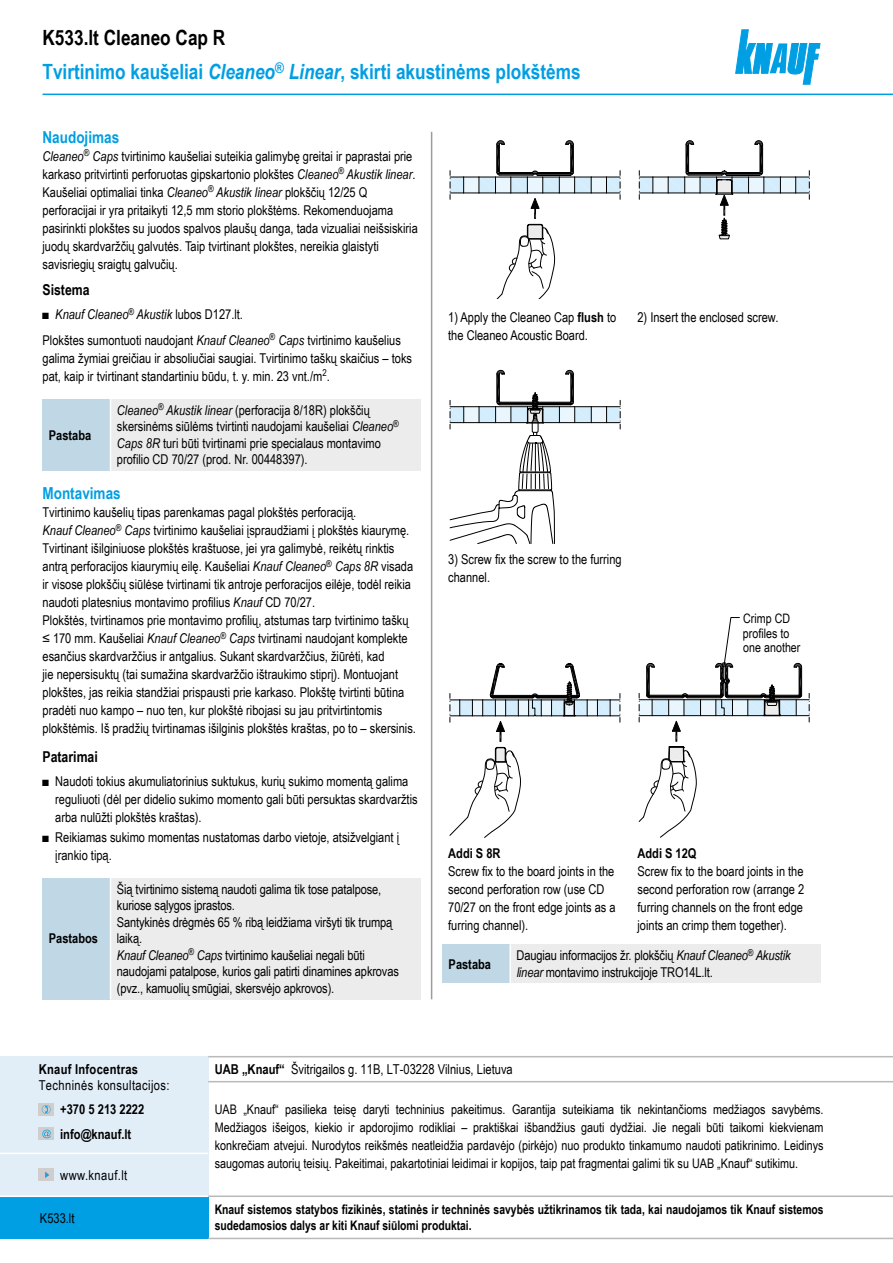
<style>
.page{position:relative;width:893px;height:1263px;background:#fff}
.page>*{position:absolute;margin:0;border:0;box-sizing:border-box;transform-origin:0 0}
.t1{font:700 21px/34.7px "Arial Narrow";color:#009ee3}
.t2{font:700 16.5px "Arial Narrow";color:#009ee3}
.t3{font:700 15px "Arial Narrow";color:#000}
.t4{font:13.65px "Arial Narrow";color:#000}
.t5{font:13.65px "Arial Narrow";letter-spacing:.03em;color:#000}
.t6{font:700 13.65px "Arial Narrow";color:#000}
.t7{font:700 13.65px "Arial Narrow";letter-spacing:.02em;color:#000}
.t8{font:13.5px/18px "Arial Narrow";color:#000}
.t9{font:700 13.5px "Arial Narrow";color:#000}
.t10{font:13.2px/18.1px "Arial Narrow";color:#000;text-align:justify}
.t11{font:700 13.2px/15.1px "Arial Narrow";color:#000;scale:.96 1}
.t12{font:13.05px/14.9px "Arial Narrow";color:#000}
.s1{color:#000}
.s2{font-style:italic}
.s3{font-weight:700}
</style>
<div class="page">
<svg style="left:736px;top:30px;width:84px;height:54px"></svg>
<hr style="left:431px;top:132px;width:1px;height:867px;background:#9c9c9d">
<hr style="left:43px;top:94px;width:850px;height:1px;background:#009ee3">
<div style="left:43px;top:399px;width:68px;height:72px;background:#c0d8e6"></div>
<div style="left:111px;top:399px;width:310px;height:72px;background:#ececec"></div>
<hr style="left:110px;top:399px;width:1px;height:72px;background:#fff">
<div style="left:43px;top:878px;width:68px;height:121px;background:#c0d8e6"></div>
<div style="left:111px;top:878px;width:310px;height:121px;background:#ececec"></div>
<hr style="left:110px;top:878px;width:1px;height:121px;background:#fff">
<div style="left:0;top:1196px;width:208px;height:43px;background:#009ee3"></div>
<div style="left:0;top:1056px;width:208px;height:140px;background:#e1edf7"></div>
<div style="left:39px;top:1168px;width:15px;height:13px;background:#cfcdcd"></div>
<svg style="left:45px;top:1171px;width:4px;height:7px"></svg>
<hr style="left:0;top:1195px;width:208px;height:2px;background:#fff">
<hr style="left:0;top:1152px;width:208px;height:2px;background:#fff">
<hr style="left:208px;top:1195px;width:685px;height:2px;background:#bbb9b9">
<hr style="left:208px;top:1238px;width:685px;height:1px;background:#bbb9b9">
<hr style="left:208px;top:1056px;width:685px;height:1px;background:#bbb9b9">
<hr style="left:208px;top:1081px;width:685px;height:1px;background:#bbb9b9">
<div style="left:39px;top:1127px;width:15px;height:13px;background:#cfcdcd"></div>
<svg style="left:42px;top:1130px;width:9px;height:8px"></svg>
<div style="left:39px;top:1103px;width:15px;height:13px;background:#cfcdcd"></div>
<svg style="left:42px;top:1105px;width:9px;height:9px"></svg>
<div style="left:442px;top:944px;width:68px;height:39px;background:#c0d8e6"></div>
<div style="left:510px;top:944px;width:311px;height:39px;background:#ececec"></div>
<hr style="left:509px;top:944px;width:2px;height:39px;background:#fff">
<svg style="left:450px;top:140px;width:171px;height:158px"></svg>
<svg style="left:639px;top:140px;width:171px;height:99px"></svg>
<svg style="left:450px;top:369px;width:171px;height:175px"></svg>
<svg style="left:449px;top:663px;width:172px;height:175px"></svg>
<svg style="left:639px;top:617px;width:171px;height:221px"></svg>
<h1 class="t1" style="left:43px;top:19px;width:540px"><span class="s1">K533.lt Cleaneo Cap R<br></span>Tvirtinimo kaušeliai <span class="s2">Cleaneo</span><sup>®</sup> <span class="s2">Linear</span>, skirti akustinėms plokštėms</h1>
<p class="t2" style="left:43px;top:124px;width:78px">Naudojimas</p>
<p class="t8" style="left:43px;top:146px;width:377px"><span class="s2">Cleaneo</span><sup>®</sup> <span class="s2">Caps</span> tvirtinimo kaušeliai suteikia galimybę greitai ir paprastai prie karkaso pritvirtinti perforuotas gipskartonio plokštes <span class="s2">Cleaneo</span><sup>®</sup> <span class="s2">Akustik linear</span>.<br>Kaušeliai optimaliai tinka <span class="s2">Cleaneo</span><sup>®</sup> <span class="s2">Akustik linear</span> plokščių 12/25 Q perforacijai ir yra pritaikyti 12,5 mm storio plokštėms. Rekomenduojama pasirinkti plokštes su juodos spalvos plaušų danga, tada vizualiai neišsiskiria juodų skardvaržčių galvutės. Taip tvirtinant plokštes, nereikia glaistyti savisriegių sraigtų galvučių.</p>
<p class="t3" style="left:43px;top:278px;width:49px">Sistema</p>
<p class="t8" style="left:43px;top:301px;width:360px;line-height:25.5px">■ <span class="s2">Knauf Cleaneo</span><sup>®</sup> <span class="s2">Akustik</span> lubos D127.lt.<br>Plokštes sumontuoti naudojant <span class="s2">Knauf Cleaneo</span><sup>®</sup> <span class="s2">Caps</span> tvirtinimo kaušelius</p>
<p class="t8" style="left:43px;top:349px;width:371px">galima žymiai greičiau ir absoliučiai saugiai. Tvirtinimo taškų skaičius – toks pat, kaip ir tvirtinant standartiniu būdu, t. y. min. 23 vnt./m<sup>2</sup>.</p>
<p class="t8" style="left:117px;top:401px;width:283px;line-height:16.5px"><span class="s2">Cleaneo</span><sup>®</sup> <span class="s2">Akustik linear</span> (perforacija 8/18R) plokščių skersinėms siūlėms tvirtinti naudojami kaušeliai <span class="s2">Cleaneo</span><sup>® </sup><span class="s2">Caps 8R</span> turi būti tvirtinami prie specialaus montavimo profilio CD 70/27 (prod. Nr. 00448397).</p>
<p class="t2" style="left:43px;top:481px;width:80px">Montavimas</p>
<p class="t8" style="left:43px;top:503px;width:375px">Tvirtinimo kaušelių tipas parenkamas pagal plokštės perforaciją.<br><span class="s2">Knauf Cleaneo</span><sup>®</sup> <span class="s2">Caps</span> tvirtinimo kaušeliai įspraudžiami į plokštės kiaurymę.<br>Tvirtinant išilginiuose plokštės kraštuose, jei yra galimybė, reikėtų rinktis antrą perforacijos kiaurymių eilę. Kaušeliai <span class="s2">Knauf Cleaneo</span><sup>®</sup> <span class="s2">Caps 8R</span> visada ir visose plokščių siūlėse tvirtinami tik antroje perforacijos eilėje, todėl reikia naudoti platesnius montavimo profilius <span class="s2">Knauf</span> CD 70/27.<br>Plokštės, tvirtinamos prie montavimo profilių, atstumas tarp tvirtinimo taškų ≤ 170 mm. Kaušeliai <span class="s2">Knauf Cleaneo</span><sup>®</sup> <span class="s2">Caps</span> tvirtinami naudojant komplekte esančius skardvaržčius ir antgalius. Sukant skardvaržčius, žiūrėti, kad<br>jie nepersisuktų (tai sumažina skardvaržčio ištraukimo stiprį). Montuojant plokštes, jas reikia standžiai prispausti prie karkaso. Plokštę tvirtinti būtina pradėti nuo kampo – nuo ten, kur plokštė ribojasi su jau pritvirtintomis plokštėmis. Iš pradžių tvirtinamas išilginis plokštės kraštas, po to – skersinis.</p>
<p class="t3" style="left:43px;top:745px;width:57px">Patarimai</p>
<p class="t8" style="left:55px;top:772px;width:364px;text-indent:-13px">■ Naudoti tokius akumuliatorinius suktukus, kurių sukimo momentą galima reguliuoti (dėl per didelio sukimo momento gali būti persuktas skardvaržtis arba nulūžti plokštės kraštas).</p>
<p class="t8" style="left:55px;top:827px;width:345px;text-indent:-13px">■ Reikiamas sukimo momentas nustatomas darbo vietoje, atsižvelgiant į įrankio tipą.</p>
<p class="t9" style="left:49px;top:425px;width:44px">Pastaba</p>
<p class="t9" style="left:49px;top:928px;width:51px">Pastabos</p>
<p class="t8" style="left:117px;top:880px;width:283px;line-height:16.5px">Šią tvirtinimo sistemą naudoti galima tik tose patalpose, kuriose sąlygos įprastos.<br>Santykinės drėgmės 65 % ribą leidžiama viršyti tik trumpą laiką.<br><span class="s2">Knauf Cleaneo</span><sup>®</sup> <span class="s2">Caps</span> tvirtinimo kaušeliai negali būti naudojami patalpose, kurios gali patirti dinamines apkrovas (pvz., kamuolių smūgiai, skersvėjo apkrovos).</p>
<p class="t8" style="left:448px;top:308px;width:170px">1) Apply the Cleaneo Cap <span class="s3">flush</span> to the Cleaneo Acoustic Board.</p>
<p class="t8" style="left:637px;top:308px;width:142px">2) Insert the enclosed screw.</p>
<p class="t8" style="left:448px;top:550px;width:175px">3) Screw fix the screw to the furring channel.</p>
<p class="t12" style="left:743px;top:610px;width:59px">Crimp CD profiles to one another</p>
<p class="t9" style="left:448px;top:843px;width:54px">Addi S 8R</p>
<p class="t8" style="left:448px;top:861px;width:169px">Screw fix to the board joints in the second perforation row (use CD<br>70/27 on the front edge joints as a furring channel).</p>
<p class="t9" style="left:637px;top:843px;width:61px">Addi S 12Q</p>
<p class="t8" style="left:637px;top:861px;width:168px;text-align:justify">Screw fix to the board joints in the second perforation row (arrange 2 furring channels on the front edge joints an crimp them together).</p>
<p class="t9" style="left:449px;top:954px;width:44px">Pastaba</p>
<p class="t8" style="left:517px;top:947px;width:275px;line-height:16.5px">Daugiau informacijos žr. plokščių <span class="s2">Knauf Cleaneo</span><sup>®</sup> <span class="s2">Akustik linear</span> montavimo instrukcijoje TRO14L.lt.</p>
<p class="t7" style="left:39px;top:1058px;width:101px">Knauf Infocentras</p>
<p class="t4" style="left:215px;top:1059px;width:300px"><span class="s3">UAB „Knauf“</span> Švitrigailos g. 11B, LT-03228 Vilnius, Lietuva</p>
<p class="t5" style="left:39px;top:1075px;width:132px">Techninės konsultacijos:</p>
<p class="t6" style="left:60px;top:1123px;width:73px">info@knauf.lt</p>
<p class="t5" style="left:60px;top:1165px;width:69px">www.knauf.lt</p>
<p class="t11" style="left:215px;top:1201px;width:636px">Knauf sistemos statybos fizikinės, statinės ir techninės savybės užtikrinamos tik tada, kai naudojamos tik Knauf sistemos sudedamosios dalys ar kiti Knauf siūlomi produktai.</p>
<p class="t6" style="left:60px;top:1098px;width:86px">+370 5 213 2222</p>
<p class="t10" style="left:215px;top:1099px;width:610px">UAB „Knauf“ pasilieka teisę daryti techninius pakeitimus. Garantija suteikiama tik nekintančioms medžiagos savybėms.<br>Medžiagos išeigos, kiekio ir apdorojimo rodikliai – praktiškai išbandžius gauti dydžiai. Jie negali būti taikomi kiekvienam konkrečiam atvejui. Nurodytos reikšmės neatleidžia pardavėjo (pirkėjo) nuo produkto tinkamumo naudoti patikrinimo. Leidinys saugomas autorių teisių. Pakeitimai, pakartotiniai leidimai ir kopijos, taip pat fragmentai galimi tik su UAB „Knauf“ sutikimu.</p>
<p class="t8" style="left:40px;top:1208px;width:36px">K533.lt</p>
</div>
